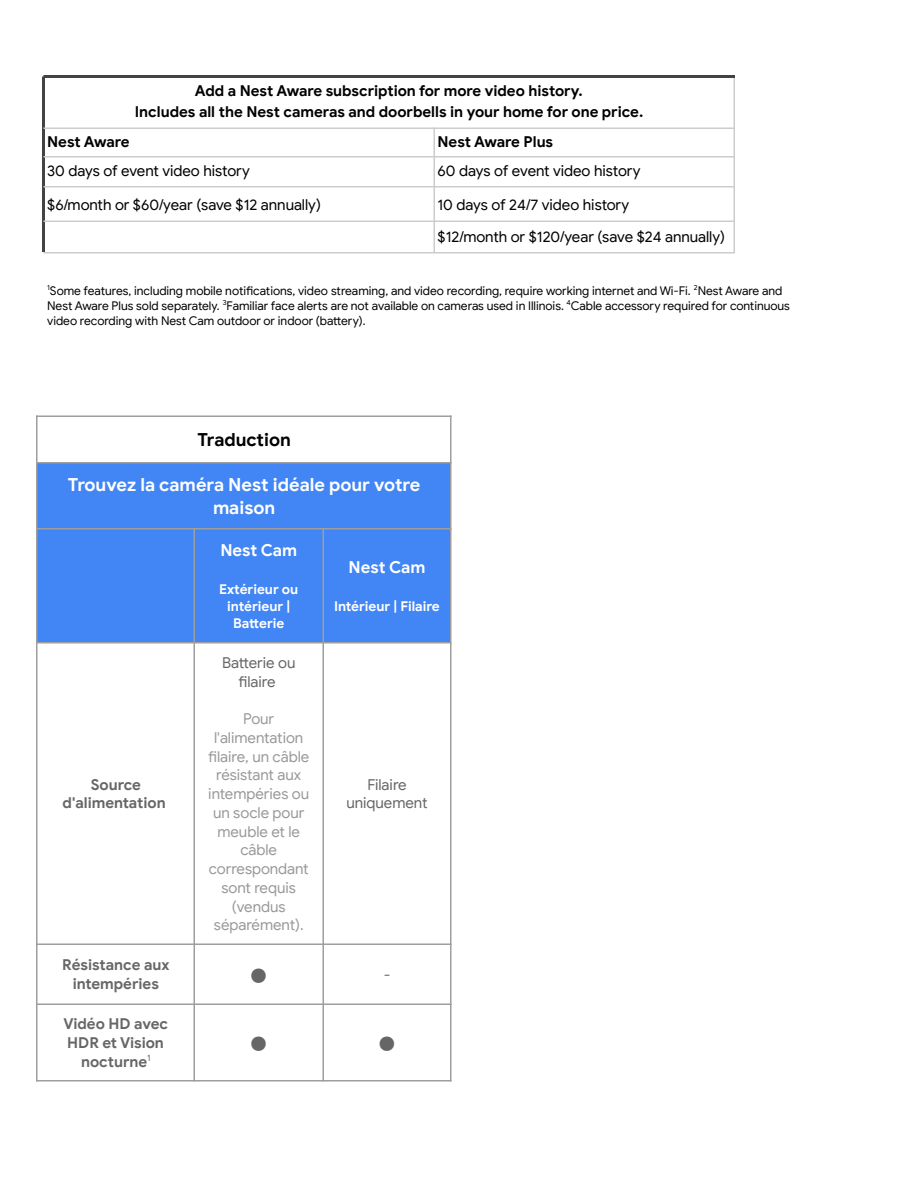
<style>
.page{position:relative;width:918px;height:1188px;background:#fff}
.page>*{position:absolute;margin:0;border:0;box-sizing:border-box;transform-origin:0 0}
.t1{font:700 18px/22.5px "Google Sans";letter-spacing:-.005em;color:#fff;text-align:center}
.t2{font:700 18px "Google Sans";letter-spacing:-.005em;color:#000}
.t3{font:700 16.5px "Google Sans";letter-spacing:-.005em;color:#fff}
.t4{font:15px/31.5px "Google Sans";color:#000}
.t5{font:700 15px/21.6px "Google Sans";letter-spacing:-.005em;color:#000;text-align:center}
.t6{font:15px/18.8px "Google Sans";color:#999;text-align:center}
.t7{font:700 15px/18.8px "Google Sans";color:#666;text-align:center}
.t8{font:15px/18.8px "Google Sans";color:#666;text-align:center}
.t9{font:15px "Free Serif";color:#666}
.t10{font:700 13.5px/16.8px "Google Sans";color:#fff;text-align:center}
.t11{font:12px/15px "Google Sans";color:#000}
</style>
<div class="page">
<div style="left:37px;top:462px;width:414px;height:67px;background:#4285f4"></div>
<div style="left:37px;top:529px;width:158px;height:113px;background:#4285f4"></div>
<div style="left:195px;top:529px;width:128px;height:113px;background:#4285f4"></div>
<div style="left:323px;top:529px;width:128px;height:113px;background:#4285f4"></div>
<hr style="left:433px;top:128px;width:2px;height:124px;background:#ccc">
<hr style="left:42px;top:77px;width:3px;height:175px;background:#434343">
<hr style="left:734px;top:77px;width:1px;height:175px;background:#ccc">
<hr style="left:44px;top:128px;width:691px;height:1px;background:#ccc">
<hr style="left:44px;top:75px;width:691px;height:3px;background:#434343">
<hr style="left:44px;top:156px;width:691px;height:2px;background:#ccc">
<hr style="left:44px;top:186px;width:691px;height:2px;background:#ccc">
<hr style="left:44px;top:221px;width:691px;height:1px;background:#ccc">
<hr style="left:44px;top:252px;width:691px;height:2px;background:#ccc">
<hr style="left:36px;top:415px;width:2px;height:666px;background:#9e9e9e">
<hr style="left:194px;top:528px;width:1px;height:553px;background:#9e9e9e">
<hr style="left:322px;top:528px;width:2px;height:553px;background:#9e9e9e">
<hr style="left:450px;top:415px;width:1px;height:666px;background:#9e9e9e">
<hr style="left:36px;top:415px;width:416px;height:2px;background:#9e9e9e">
<hr style="left:36px;top:462px;width:416px;height:1px;background:#9e9e9e">
<hr style="left:36px;top:528px;width:416px;height:1px;background:#9e9e9e">
<hr style="left:36px;top:642px;width:416px;height:1px;background:#9e9e9e">
<hr style="left:36px;top:943px;width:416px;height:2px;background:#9e9e9e">
<hr style="left:36px;top:1003px;width:416px;height:2px;background:#9e9e9e">
<hr style="left:36px;top:1080px;width:416px;height:1px;background:#9e9e9e">
<p class="t5" style="left:135px;top:80px;width:510px">Add a Nest Aware subscription for more video history.<br>Includes all the Nest cameras and doorbells in your home for one price.</p>
<p class="t5" style="left:47px;top:131px;width:84px">Nest Aware</p>
<p class="t5" style="left:438px;top:131px;width:117px">Nest Aware Plus</p>
<p class="t4" style="left:47px;top:156px;width:204px">30 days of event video history</p>
<p class="t4" style="left:438px;top:156px;width:204px">60 days of event video history</p>
<p class="t4" style="left:47px;top:189px;width:275px">$6/month or $60/year (save $12 annually)</p>
<p class="t4" style="left:438px;top:189px;width:289px">10 days of 24/7 video history<br>$12/month or $120/year (save $24 annually)</p>
<p class="t11" style="left:47px;top:283px;width:744px"><sup>1</sup>Some features, including mobile notifications, video streaming, and video recording, require working internet and Wi-Fi. <sup>2</sup>Nest Aware and<br>Nest Aware Plus sold separately. <sup>3</sup>Familiar face alerts are not available on cameras used in Illinois. <sup>4</sup>Cable accessory required for continuous video recording with Nest Cam outdoor or indoor (battery).</p>
<h1 class="t2" style="left:197px;top:429px;width:95px">Traduction</h1>
<h1 class="t1" style="left:68px;top:474px;width:354px">Trouvez la caméra Nest idéale pour votre maison</h1>
<h2 class="t3" style="left:220px;top:540px;width:78px">Nest Cam</h2>
<p class="t10" style="left:219px;top:581px;width:81px">Extérieur ou intérieur |<br>Batterie</p>
<h2 class="t3" style="left:349px;top:557px;width:78px">Nest Cam</h2>
<p class="t10" style="left:334px;top:598px;width:107px">Intérieur | Filaire</p>
<p class="t7" style="left:63px;top:775px;width:105px">Source d'alimentation</p>
<p class="t8" style="left:222px;top:653px;width:75px">Batterie ou filaire</p>
<p class="t6" style="left:208px;top:710px;width:102px">Pour l'alimentation filaire, un câble résistant aux intempéries ou un socle pour meuble et le câble correspondant sont requis (vendus séparément).</p>
<p class="t8" style="left:347px;top:775px;width:82px">Filaire uniquement</p>
<p class="t7" style="left:62px;top:956px;width:109px">Résistance aux intempéries</p>
<p class="t9" style="left:251px;top:966px;width:16px">⬤</p>
<p class="t8" style="left:384px;top:965px;width:8px">-</p>
<p class="t7" style="left:63px;top:1015px;width:106px">Vidéo HD avec<br>HDR et Vision nocturne<sup>1</sup></p>
<p class="t9" style="left:251px;top:1035px;width:16px">⬤</p>
<p class="t9" style="left:380px;top:1035px;width:16px">⬤</p>
</div>
